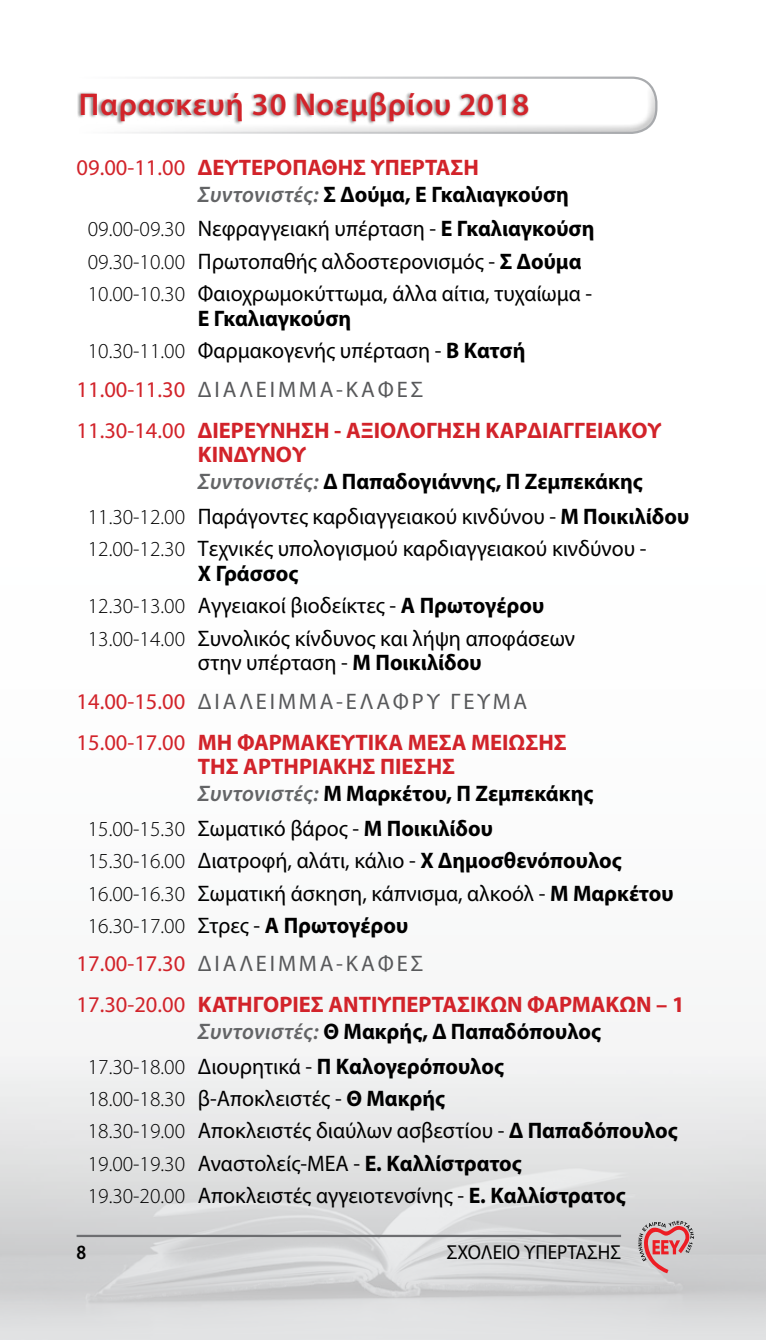
<style>
.page{position:relative;width:766px;height:1340px;background:#fff}
.page>*{position:absolute;margin:0;border:0;box-sizing:border-box;transform-origin:0 0}
.t1{font:600 31.5px "Myriad Pro";letter-spacing:.025em;color:#d2232a}
.t2{font:22.5px/32.4px "Myriad Pro";color:#000}
.t3{font:700 22.5px/40.7px "Myriad Pro";color:#d2232a}
.t4{font:22.5px/38.5px "Myriad Pro";letter-spacing:.115em;color:#58595b}
.t5{font:700 22.5px/27px "Myriad Pro";color:#000}
.t6{font:300 21.38px "Myriad Pro";color:#000}
.t7{font:20.25px "Myriad Pro";color:#000;scale:.95 1}
.t8{font:600 20.25px "Myriad Pro";color:#000;scale:.9 1}
.s1{font-weight:400}
.s2{font-weight:600;font-style:italic;color:#636466}
.s3{color:#000}
.s4{font-weight:300;font-size:21.38px}
.s5{font-weight:700}
.s6{font-weight:400;color:#58595b}
.s7{color:#d2232a}
.s8{font-weight:700;color:#000}
.s9{font-weight:400;font-size:22.5px}
.s10{font-weight:700;font-size:22.5px}
</style>
<div class="page">
<svg style="left:765px;top:1056px;width:1px;height:283px"></svg>
<img style="left:0;top:1056px;width:765px;height:283px">
<svg style="left:638px;top:1220px;width:55px;height:53px;background:#cc9d9f"></svg>
<hr style="left:77px;top:1234px;width:544px;height:2px;background:#6d6e71">
<svg style="left:77px;top:76px;width:581px;height:58px"></svg>
<h1 class="t1" style="left:79px;top:84px;width:452px">Παρασκευή 30 Νοεμβρίου 2018</h1>
<p class="t3" style="left:198px;top:153px;width:372px;line-height:27px;text-indent:-121px"><span class="s1">09.00-11.00</span> ΔΕΥΤΕΡΟΠΑΘΗΣ ΥΠΕΡΤΑΣΗ<br><span class="s2">Συντονιστές:</span> <span class="s3">Σ Δούμα, Ε Γκαλιαγκούση</span></p>
<p class="t2" style="left:88px;top:212px;width:508px"><span class="s4">09.00-09.30</span> Νεφραγγειακή υπέρταση - <span class="s5">Ε Γκαλιαγκούση<br></span><span class="s4">09.30-10.00</span> Πρωτοπαθής αλδοστερονισμός - <span class="s5">Σ Δούμα<br></span><span class="s4">10.00-10.30</span> Φαιοχρωμοκύττωμα, άλλα αίτια, τυχαίωμα -</p>
<p class="t2" style="left:88px;top:302px;width:439px;text-indent:110px"><span class="s5">Ε Γκαλιαγκούση<br></span><span class="s4">10.30-11.00</span> Φαρμακογενής υπέρταση - <span class="s5">Β Κατσή</span></p>
<p class="t3" style="left:77px;top:368px;width:586px"><span class="s1">11.00-11.30</span> <span class="s6">ΔΙΑΛΕΙΜΜΑ-ΚΑΦΕΣ<br></span><span class="s1">11.30-14.00</span> ΔΙΕΡΕΥΝΗΣΗ - ΑΞΙΟΛΟΓΗΣΗ ΚΑΡΔΙΑΓΓΕΙΑΚΟΥ</p>
<p class="t5" style="left:198px;top:440px;width:446px"><span class="s7">ΚΙΝΔΥΝΟΥ<br></span><span class="s2">Συντονιστές:</span> Δ Παπαδογιάννης, Π Ζεμπεκάκης</p>
<p class="t2" style="left:88px;top:499px;width:603px"><span class="s4">11.30-12.00</span> Παράγοντες καρδιαγγειακού κινδύνου - <span class="s5">Μ Ποικιλίδου<br></span><span class="s4">12.00-12.30</span> Τεχνικές υπολογισμού καρδιαγγειακού κινδύνου -</p>
<p class="t2" style="left:88px;top:556px;width:488px;text-indent:110px"><span class="s5">Χ Γράσσος<br></span><span class="s4">12.30-13.00</span> Αγγειακοί βιοδείκτες - <span class="s5">Α Πρωτογέρου<br></span><span class="s4">13.00-14.00</span> Συνολικός κίνδυνος και λήψη αποφάσεων</p>
<p class="t4" style="left:77px;top:643px;width:452px;text-indent:121px"><span class="s3">στην υπέρταση -</span> <span class="s8">Μ Ποικιλίδου<br></span><span class="s7">14.00-15.00</span> ΔΙΑΛΕΙΜΜΑ-ΕΛΑΦΡΥ ΓΕΥΜΑ</p>
<p class="t3" style="left:77px;top:729px;width:491px;line-height:24.8px;text-align:center"><span class="s1">15.00-17.00</span> ΜΗ ΦΑΡΜΑΚΕΥΤΙΚΑ ΜΕΣΑ ΜΕΙΩΣΗΣ<br>ΤΗΣ ΑΡΤΗΡΙΑΚΗΣ ΠΙΕΣΗΣ</p>
<p class="t2" style="left:88px;top:777px;width:587px;line-height:33.1px;text-indent:110px"><span class="s2">Συντονιστές:</span> <span class="s5">Μ Μαρκέτου, Π Ζεμπεκάκης </span><span class="s4">15.00-15.30</span> Σωματικό βάρος - <span class="s5">Μ Ποικιλίδου<br></span><span class="s4">15.30-16.00</span> Διατροφή, αλάτι, κάλιο - <span class="s5">Χ Δημοσθενόπουλος </span><span class="s4">16.00-16.30</span> Σωματική άσκηση, κάπνισμα, αλκοόλ - <span class="s5">Μ Μαρκέτου</span></p>
<p class="t6" style="left:88px;top:913px;width:322px">16.30-17.00 <span class="s9">Στρες -</span> <span class="s10">Α Πρωτογέρου</span></p>
<p class="t3" style="left:77px;top:942px;width:609px"><span class="s1">17.00-17.30</span> <span class="s6">ΔΙΑΛΕΙΜΜΑ-ΚΑΦΕΣ<br></span><span class="s1">17.30-20.00</span> ΚΑΤΗΓΟΡΙΕΣ ΑΝΤΙΥΠΕΡΤΑΣΙΚΩΝ ΦΑΡΜΑΚΩΝ – 1</p>
<p class="t2" style="left:88px;top:1014px;width:591px;text-indent:110px"><span class="s2">Συντονιστές:</span> <span class="s5">Θ Μακρής, Δ Παπαδόπουλος </span><span class="s4">17.30-18.00</span> Διουρητικά - <span class="s5">Π Καλογερόπουλος<br></span><span class="s4">18.00-18.30</span> β-Αποκλειστές - <span class="s5">Θ Μακρής<br></span><span class="s4">18.30-19.00</span> Αποκλειστές διαύλων ασβεστίου - <span class="s5">Δ Παπαδόπουλος </span><span class="s4">19.00-19.30</span> Αναστολείς-ΜΕΑ - <span class="s5">Ε. Καλλίστρατος<br></span><span class="s4">19.30-20.00</span> Αποκλειστές αγγειοτενσίνης - <span class="s5">Ε. Καλλίστρατος</span></p>
<p class="t8" style="left:77px;top:1239px;width:12px">8</p>
<p class="t7" style="left:447px;top:1240px;width:185px">ΣΧΟΛΕΙΟ ΥΠΕΡΤΑΣΗΣ</p>
</div>
